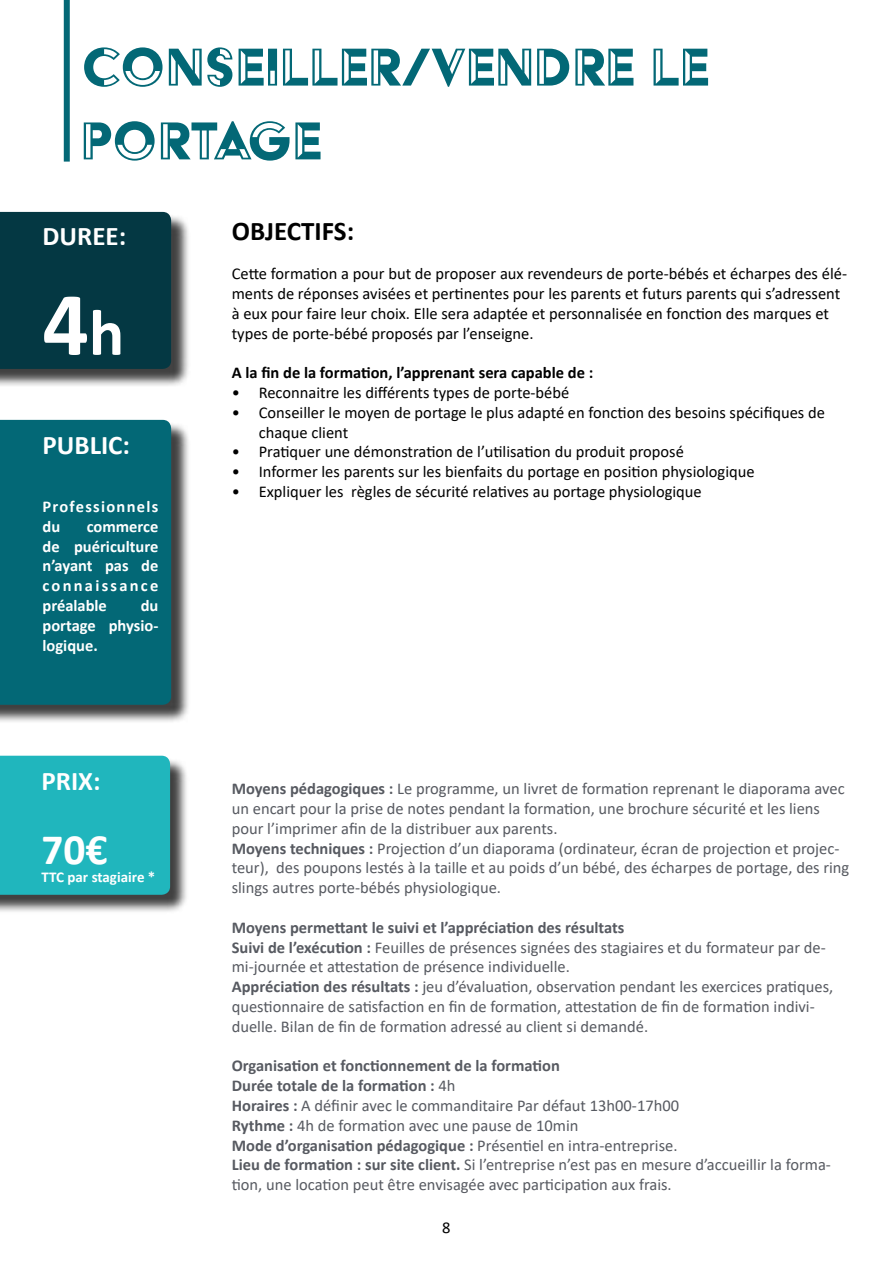
<style>
.page{position:relative;width:893px;height:1263px;background:#fff}
.page>*{position:absolute;margin:0;border:0;box-sizing:border-box;transform-origin:0 0}
.t1{font:700 91.5px "Calibri";color:#fff}
.t2{font:61.5px/73.8px "Acier BAT Text Noir";color:#036876}
.t3{font:700 43.5px "Calibri";color:#fff}
.t4{font:700 27px "Calibri";color:#fff}
.t5{font:700 27px "Calibri";color:#000}
.t6{font:16.5px/19.8px "Calibri";color:#575a61}
.t7{font:16.5px/19.8px "Calibri";color:#000}
.t8{font:700 16.5px/19.8px "Calibri";color:#fff;text-align:justify}
.t9{font:700 16.5px "Calibri";color:#000}
.t10{font:700 16.5px/19.8px "Calibri";letter-spacing:.075em;color:#fff}
.t11{font:700 15px "Calibri";color:#fff}
.s1{font-size:66px}
.s2{font-weight:700}
</style>
<div class="page">
<div style="left:64px;top:0;width:6px;height:162px;background:#036876"></div>
<div style="left:0;top:214px;width:191px;height:173px;background:#000;opacity:.75"></div>
<div style="left:0;top:212px;width:171px;height:157px;background:#043843"></div>
<div style="left:0;top:422px;width:191px;height:302px;background:#000;opacity:.75"></div>
<div style="left:0;top:420px;width:171px;height:285px;background:#036876"></div>
<div style="left:0;top:758px;width:189px;height:156px;background:#000;opacity:.75"></div>
<div style="left:0;top:756px;width:170px;height:139px;background:#20b6bd"></div>
<h2 class="t2" style="left:81px;top:30px;width:630px">CONSEILLER/VENDRE LE<br>PORTAGE</h2>
<h3 class="t4" style="left:43px;top:217px;width:85px">DUREE:</h3>
<h1 class="t1" style="left:43px;top:260px;width:83px">4<span class="s1">h</span></h1>
<h3 class="t4" style="left:43px;top:426px;width:89px">PUBLIC:</h3>
<p class="t10" style="left:43px;top:496px;width:117px">Professionnels du</p>
<p class="t8" style="left:43px;top:516px;width:117px;text-indent:44px">commerce de puériculture n’ayant pas de connaissance préalable</p>
<p class="t8" style="left:43px;top:595px;width:117px;text-indent:98px">du portage physio&shy;logique.</p>
<h3 class="t4" style="left:41px;top:762px;width:61px">PRIX:</h3>
<h3 class="t3" style="left:41px;top:819px;width:68px">70€</h3>
<p class="t11" style="left:41px;top:866px;width:115px">TTC par stagiaire *</p>
<h3 class="t5" style="left:232px;top:212px;width:124px">OBJECTIFS:</h3>
<p class="t7" style="left:232px;top:263px;width:617px">Cette formation a pour but de proposer aux revendeurs de porte-bébés et écharpes des élé&shy;ments de réponses avisées et pertinentes pour les parents et futurs parents qui s’adressent à eux pour faire leur choix. Elle sera adaptée et personnalisée en fonction des marques et types de porte-bébé proposés par l’enseigne.</p>
<p class="t9" style="left:232px;top:361px;width:363px">A la fin de la formation, l’apprenant sera capable de :</p>
<p class="t7" style="left:232px;top:382px;width:339px">• Reconnaitre les différents types de porte-bébé</p>
<p class="t7" style="left:259px;top:402px;width:568px;text-indent:-27px">• Conseiller le moyen de portage le plus adapté en fonction des besoins spécifiques de chaque client</p>
<p class="t7" style="left:232px;top:442px;width:454px">• Pratiquer une démonstration de l’utilisation du produit proposé</p>
<p class="t7" style="left:232px;top:461px;width:524px">• Informer les parents sur les bienfaits du portage en position physiologique</p>
<p class="t7" style="left:232px;top:481px;width:472px">• Expliquer les règles de sécurité relatives au portage physiologique</p>
<p class="t6" style="left:232px;top:778px;width:619px"><span class="s2">Moyens pédagogiques :</span> Le programme, un livret de formation reprenant le diaporama avec un encart pour la prise de notes pendant la formation, une brochure sécurité et les liens pour l’imprimer afin de la distribuer aux parents.<br><span class="s2">Moyens techniques :</span> Projection d’un diaporama (ordinateur, écran de projection et projec&shy;teur), des poupons lestés à la taille et au poids d’un bébé, des écharpes de portage, des ring slings autres porte-bébés physiologique.</p>
<p class="t6" style="left:232px;top:917px;width:603px"><span class="s2">Moyens permettant le suivi et l’appréciation des résultats<br>Suivi de l’exécution :</span> Feuilles de présences signées des stagiaires et du formateur par de&shy;mi-journée et attestation de présence individuelle.<br><span class="s2">Appréciation des résultats :</span> jeu d’évaluation, observation pendant les exercices pratiques, questionnaire de satisfaction en fin de formation, attestation de fin de formation indivi&shy;duelle. Bilan de fin de formation adressé au client si demandé.</p>
<p class="t6" style="left:232px;top:1055px;width:601px"><span class="s2">Organisation et fonctionnement de la formation<br>Durée totale de la formation :</span> 4h<br><span class="s2">Horaires :</span> A définir avec le commanditaire Par défaut 13h00-17h00<br><span class="s2">Rythme :</span> 4h de formation avec une pause de 10min<br><span class="s2">Mode d’organisation pédagogique :</span> Présentiel en intra-entreprise.<br><span class="s2">Lieu de formation : sur site client.</span> Si l’entreprise n’est pas en mesure d’accueillir la forma&shy;tion, une location peut être envisagée avec participation aux frais.</p>
<p class="t7" style="left:442px;top:1217px;width:10px">8</p>
</div>
